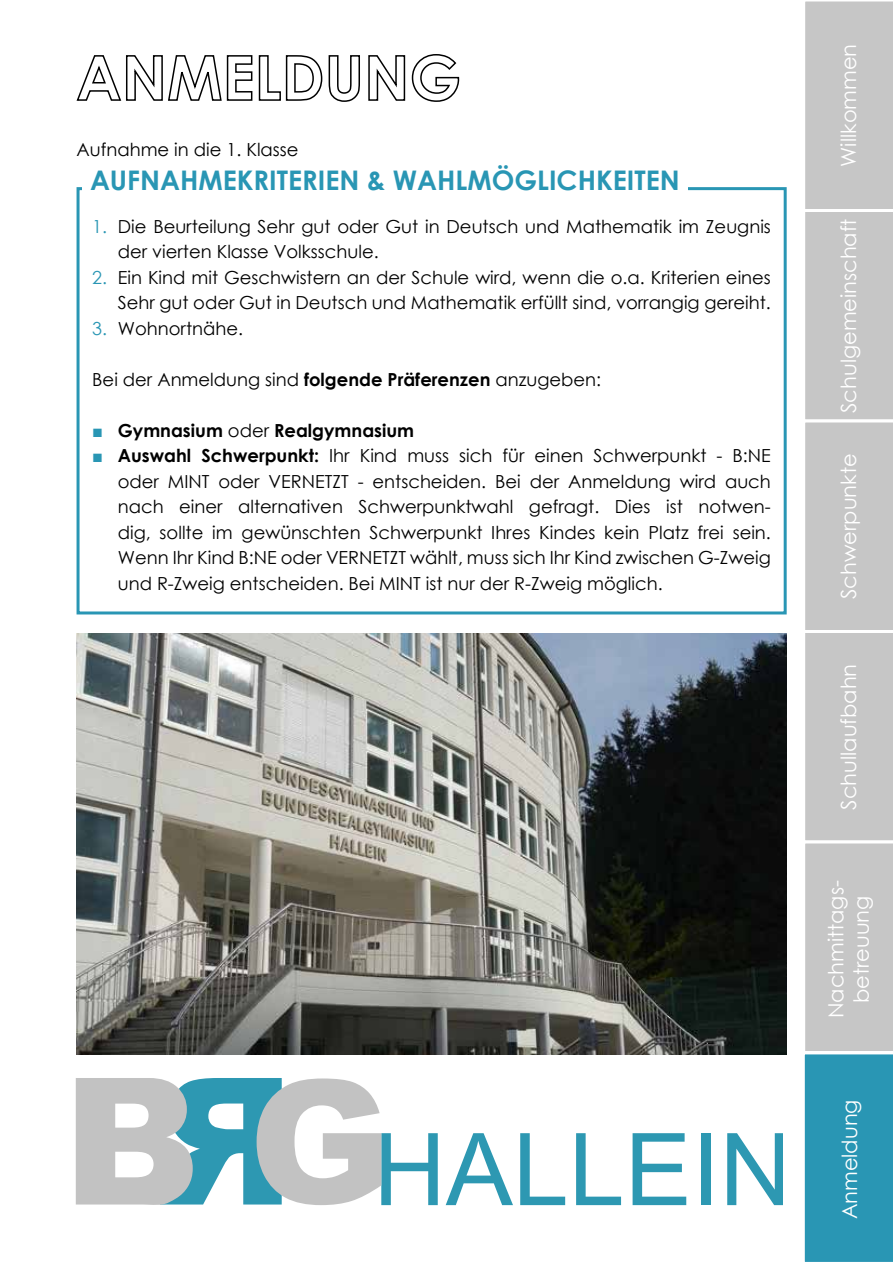
<style>
.page{position:relative;width:893px;height:1263px;background:#fff}
.page>*{position:absolute;margin:0;border:0;box-sizing:border-box;transform-origin:0 0}
.t1{font:700 27px "Century Gothic";color:#2996b4}
.t2{font:21px/25.2px "Century Gothic";color:#fff;text-align:center}
.t3{font:18px/25.5px "Century Gothic";color:#000}
.t4{font:700 18px "Century Gothic";color:#000}
.s1{color:#2996b4}
.s2{font-weight:700}
.s3{font-weight:400;color:#2996b4}
.s4{font-weight:400}
</style>
<div class="page">
<svg style="left:804px;top:1px;width:89px;height:1261px;background:#adbfc4"></svg>
<div style="left:77px;top:187px;width:710px;height:427px;border:3px solid #2996b4"></div>
<div style="left:82px;top:169px;width:605px;height:22px;background:#fff"></div>
<svg style="left:76px;top:54px;width:384px;height:48px"></svg>
<svg style="left:446px;top:1133px;width:67px;height:72px"></svg>
<svg style="left:520px;top:1133px;width:45px;height:72px"></svg>
<svg style="left:576px;top:1133px;width:45px;height:72px"></svg>
<svg style="left:633px;top:1133px;width:53px;height:72px"></svg>
<div style="left:701px;top:1133px;width:10px;height:72px;background:#2d98b2"></div>
<svg style="left:727px;top:1133px;width:56px;height:72px"></svg>
<svg style="left:76px;top:1078px;width:362px;height:127px"></svg>
<img style="left:77px;top:633px;width:709px;height:421px">
<p class="t3" style="left:77px;top:136px;width:224px">Aufnahme in die 1. Klasse</p>
<h1 class="t1" style="left:90px;top:159px;width:591px">AUFNAHMEKRITERIEN &amp; WAHLMÖGLICHKEITEN</h1>
<p class="t3" style="left:118px;top:213px;width:655px;text-indent:-26px"><span class="s1">1.</span> Die Beurteilung Sehr gut oder Gut in Deutsch und Mathematik im Zeugnis der vierten Klasse Volksschule.</p>
<p class="t3" style="left:92px;top:264px;width:680px;text-align:right"><span class="s1">2.</span> Ein Kind mit Geschwistern an der Schule wird, wenn die o.a. Kriterien eines<br>Sehr gut oder Gut in Deutsch und Mathematik erfüllt sind, vorrangig gereiht.</p>
<p class="t3" style="left:92px;top:315px;width:152px"><span class="s1">3.</span> Wohnortnähe.</p>
<p class="t3" style="left:92px;top:366px;width:510px">Bei der Anmeldung sind <span class="s2">folgende Präferenzen</span> anzugeben:</p>
<p class="t4" style="left:92px;top:416px;width:323px"><span class="s3">■</span> Gymnasium <span class="s4">oder</span> Realgymnasium</p>
<p class="t3" style="left:118px;top:442px;width:655px;text-align:justify;text-indent:-26px"><span class="s1">■</span> <span class="s2">Auswahl Schwerpunkt:</span> Ihr Kind muss sich für einen Schwerpunkt - B:NE oder MINT oder VERNETZT - entscheiden. Bei der Anmeldung wird auch nach einer alternativen Schwerpunktwahl gefragt. Dies ist notwen&shy;dig, sollte im gewünschten Schwerpunkt Ihres Kindes kein Platz frei sein.<br>Wenn Ihr Kind B:NE oder VERNETZT wählt, muss sich Ihr Kind zwischen G-Zweig und R-Zweig entscheiden. Bei MINT ist nur der R-Zweig möglich.</p>
<p class="t2" style="left:836px;top:167px;width:124px;rotate:-90deg">Willkommen</p>
<p class="t2" style="left:836px;top:413px;width:196px;rotate:-90deg">Schulgemeinschaft</p>
<p class="t2" style="left:836px;top:599px;width:147px;rotate:-90deg">Schwerpunkte</p>
<p class="t2" style="left:836px;top:810px;width:148px;rotate:-90deg">Schullaufbahn</p>
<p class="t2" style="left:823px;top:1018px;width:140px;rotate:-90deg">Nachmittags&shy;betreuung</p>
<p class="t2" style="left:834px;top:1218px;width:121px;rotate:-90deg">Anmeldung</p>
<p class="t2" style="left:837px;top:1219px;width:121px;rotate:-90deg">Anmeldung</p>
</div>
